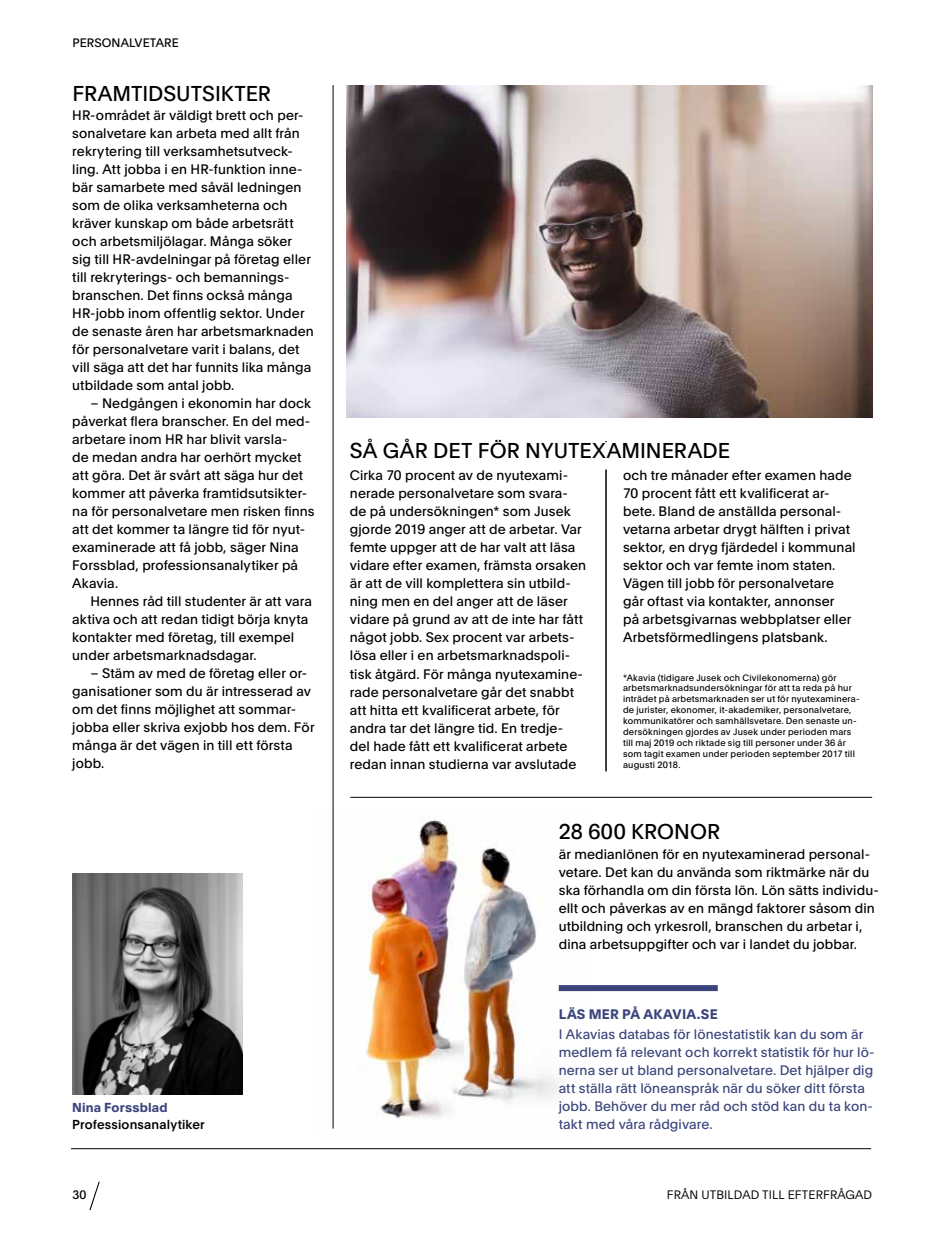
<style>
.page{position:relative;width:936px;height:1234px;background:#fff}
.page>*{position:absolute;margin:0;border:0;box-sizing:border-box;transform-origin:0 0}
.t1{font:21px "Plain";color:#000}
.t2{font:13.5px/18px "Plain";letter-spacing:.01em;color:#000}
.t3{font:13.5px/18px "Plain";letter-spacing:.01em;color:#3b457c}
.t4{font:700 13.5px "Plain";letter-spacing:.02em;color:#3b457c}
.t5{font:500 12.75px "Plain";letter-spacing:.01em;color:#000}
.t6{font:700 12.75px "Plain";letter-spacing:.015em;color:#3b457c}
.t7{font:300 12px "Plain";letter-spacing:.01em;color:#000}
.t8{font:12px "Plain";letter-spacing:.01em;color:#000}
.t9{font:9px/10.9px "Plain";letter-spacing:.02em;color:#000}
</style>
<div class="page">
<img style="left:332px;top:807px;width:258px;height:322px">
<hr style="left:605px;top:469px;width:1px;height:302px;background:#000">
<hr style="left:333px;top:85px;width:1px;height:1043px;background:#000">
<hr style="left:71px;top:1148px;width:800px;height:1px;background:#000">
<svg style="left:558px;top:984px;width:159px;height:6px"></svg>
<img style="left:347px;top:85px;width:525px;height:333px">
<hr style="left:350px;top:796px;width:522px;height:1px;background:#000">
<img style="left:72px;top:873px;width:170px;height:221px">
<svg style="left:89px;top:1181px;width:11px;height:28px"></svg>
<p class="t8" style="left:72px;top:34px;width:108px">PERSONALVETARE</p>
<h1 class="t1" style="left:72px;top:78px;width:200px">FRAMTIDSUTSIKTER</h1>
<p class="t2" style="left:72px;top:106px;width:243px">HR-området är väldigt brett och per&shy;sonalvetare kan arbeta med allt från rekrytering till verksamhetsutveck&shy;ling. Att jobba i en HR-funktion inne&shy;bär samarbete med såväl ledningen som de olika verksamheterna och kräver kunskap om både arbetsrätt och arbetsmiljölagar. Många söker sig till HR-avdelningar på företag eller till rekryterings- och bemannings&shy;branschen. Det finns också många HR-jobb inom offentlig sektor. Under de senaste åren har arbetsmarknaden för personalvetare varit i balans, det vill säga att det har funnits lika många utbildade som antal jobb.</p>
<p class="t2" style="left:72px;top:394px;width:244px;text-indent:18px">– Nedgången i ekonomin har dock påverkat flera branscher. En del med&shy;arbetare inom HR har blivit varsla-<br>de medan andra har oerhört mycket att göra. Det är svårt att säga hur det kommer att påverka framtidsutsikter&shy;na för personalvetare men risken finns att det kommer ta längre tid för nyut&shy;examinerade att få jobb, säger Nina Forssblad, professionsanalytiker på Akavia.</p>
<p class="t2" style="left:72px;top:591px;width:241px;text-indent:18px">Hennes råd till studenter är att vara aktiva och att redan tidigt börja knyta kontakter med företag, till exempel under arbetsmarknadsdagar.</p>
<p class="t2" style="left:72px;top:663px;width:244px;text-indent:18px">– Stäm av med de företag eller or&shy;ganisationer som du är intresserad av om det finns möjlighet att sommar&shy;jobba eller skriva exjobb hos dem. För många är det vägen in till ett första jobb.</p>
<p class="t6" style="left:72px;top:1098px;width:97px">Nina Forssblad</p>
<p class="t5" style="left:72px;top:1114px;width:134px">Professionsanalytiker</p>
<h1 class="t1" style="left:350px;top:435px;width:381px">SÅ GÅR DET FÖR NYUTEXAMINERADE</h1>
<p class="t2" style="left:350px;top:466px;width:238px">Cirka 70 procent av de nyutexami&shy;nerade personalvetare som svara&shy;de på undersökningen* som Jusek gjorde 2019 anger att de arbetar. Var femte uppger att de har valt att läsa vidare efter examen, främsta orsaken är att de vill komplettera sin utbild&shy;ning men en del anger att de läser vidare på grund av att de inte har fått något jobb. Sex procent var arbets&shy;lösa eller i en arbetsmarknadspoli&shy;tisk åtgärd. För många nyutexamine&shy;rade personalvetare går det snabbt att hitta ett kvalificerat arbete, för andra tar det längre tid. En tredje&shy;del hade fått ett kvalificerat arbete redan innan studierna var avslutade</p>
<p class="t2" style="left:623px;top:466px;width:234px">och tre månader efter examen hade 70 procent fått ett kvalificerat ar&shy;bete. Bland de anställda personal&shy;vetarna arbetar drygt hälften i privat sektor, en dryg fjärdedel i kommunal sektor och var femte inom staten.<br>Vägen till jobb för personalvetare går oftast via kontakter, annonser<br>på arbetsgivarnas webbplatser eller Arbetsförmedlingens platsbank.</p>
<p class="t9" style="left:623px;top:671px;width:238px">*Akavia (tidigare Jusek och Civilekonomerna) gör arbetsmarknadsundersökningar för att ta reda på hur inträdet på arbetsmarknaden ser ut för nyutexaminera&shy;de jurister, ekonomer, it-akademiker, personalvetare, kommunikatörer och samhällsvetare. Den senaste un&shy;dersökningen gjordes av Jusek under perioden mars till maj 2019 och riktade sig till personer under 36 år som tagit examen under perioden september 2017 till augusti 2018.</p>
<h1 class="t1" style="left:559px;top:816px;width:163px">28 600 KRONOR</h1>
<p class="t2" style="left:558px;top:844px;width:321px">är medianlönen för en nyutexaminerad personal&shy;vetare. Det kan du använda som riktmärke när du ska förhandla om din första lön. Lön sätts individu&shy;ellt och påverkas av en mängd faktorer såsom din utbildning och yrkesroll, branschen du arbetar i, dina arbetsuppgifter och var i landet du jobbar.</p>
<p class="t4" style="left:558px;top:1004px;width:160px">LÄS MER PÅ AKAVIA.SE</p>
<p class="t3" style="left:558px;top:1024px;width:317px">I Akavias databas för lönestatistik kan du som är medlem få relevant och korrekt statistik för hur lö&shy;nerna ser ut bland personalvetare. Det hjälper dig att ställa rätt löneanspråk när du söker ditt första jobb. Behöver du mer råd och stöd kan du ta kon&shy;takt med våra rådgivare.</p>
<p class="t8" style="left:72px;top:1185px;width:15px">30</p>
<p class="t7" style="left:666px;top:1185px;width:207px">FRÅN UTBILDAD TILL EFTERFRÅGAD</p>
</div>
